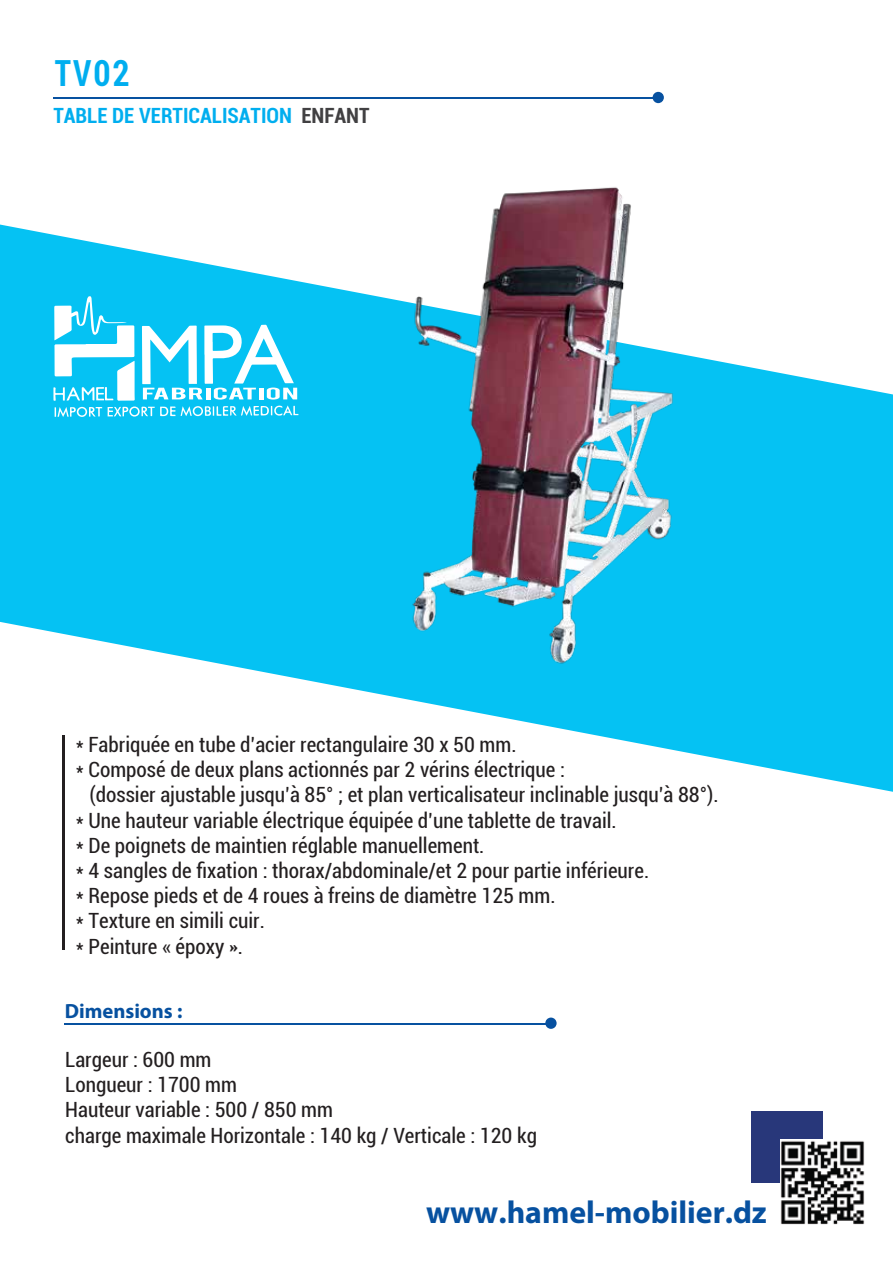
<style>
.page{position:relative;width:893px;height:1263px;background:#fff}
.page>*{position:absolute;margin:0;border:0;box-sizing:border-box;transform-origin:0 0}
.t1{font:700 condensed 36px "Roboto";color:#00aeef;scale:.91 1}
.t2{font:700 31.8px "Myriad Pro";color:#0751a0}
.t3{font:condensed 21px/25.2px "Roboto";color:#231f20}
.t4{font:700 condensed 21px "Roboto";color:#00aeef}
.t5{font:700 20.55px "Myriad Pro";color:#0751a0}
.s1{color:#414042}
</style>
<div class="page">
<svg style="left:0;top:224px;width:893px;height:568px;fill:#05c2f3"></svg>
<hr style="left:62px;top:735px;width:3px;height:214px;background:#231f20">
<hr style="left:65px;top:1023px;width:486px;height:2px;background:#0751a0">
<div style="left:545px;top:1017px;width:12px;height:12px;background:#0751a0;border-radius:50%"></div>
<hr style="left:53px;top:97px;width:605px;height:2px;background:#0751a0">
<div style="left:653px;top:92px;width:11px;height:11px;background:#0751a0;border-radius:50%"></div>
<img style="left:403px;top:187px;width:288px;height:484px">
<div style="left:751px;top:1111px;width:71px;height:71px;background:#28377a"></div>
<img style="left:780px;top:1140px;width:85px;height:85px">
<svg style="left:53px;top:296px;width:245px;height:121px"></svg>
<h1 class="t1" style="left:55px;top:48px;width:84px">TV02</h1>
<p class="t4" style="left:53px;top:100px;width:318px">TABLE DE VERTICALISATION <span class="s1">ENFANT</span></p>
<p class="t3" style="left:76px;top:731px;width:442px">* Fabriquée en tube d’acier rectangulaire 30 x 50 mm.</p>
<p class="t3" style="left:76px;top:756px;width:491px">* Composé de deux plans actionnés par 2 vérins électrique :</p>
<p class="t3" style="left:90px;top:781px;width:630px">(dossier ajustable jusqu’à 85° ; et plan verticalisateur inclinable jusqu’à 88°).</p>
<p class="t3" style="left:76px;top:807px;width:542px">* Une hauteur variable électrique équipée d’une tablette de travail.</p>
<p class="t3" style="left:76px;top:832px;width:410px">* De poignets de maintien réglable manuellement.</p>
<p class="t3" style="left:76px;top:857px;width:575px">* 4 sangles de fixation : thorax/abdominale/et 2 pour partie inférieure.</p>
<p class="t3" style="left:76px;top:882px;width:481px">* Repose pieds et de 4 roues à freins de diamètre 125 mm.</p>
<p class="t3" style="left:76px;top:907px;width:191px">* Texture en simili cuir.</p>
<p class="t3" style="left:76px;top:933px;width:169px">* Peinture « époxy ».</p>
<p class="t5" style="left:65px;top:997px;width:119px">Dimensions :</p>
<p class="t3" style="left:65px;top:1046px;width:473px">Largeur : 600 mm<br>Longueur : 1700 mm<br>Hauteur variable : 500 / 850 mm<br>charge maximale Horizontale : 140 kg / Verticale : 120 kg</p>
<h2 class="t2" style="left:426px;top:1192px;width:342px">www.hamel-mobilier.dz</h2>
</div>
